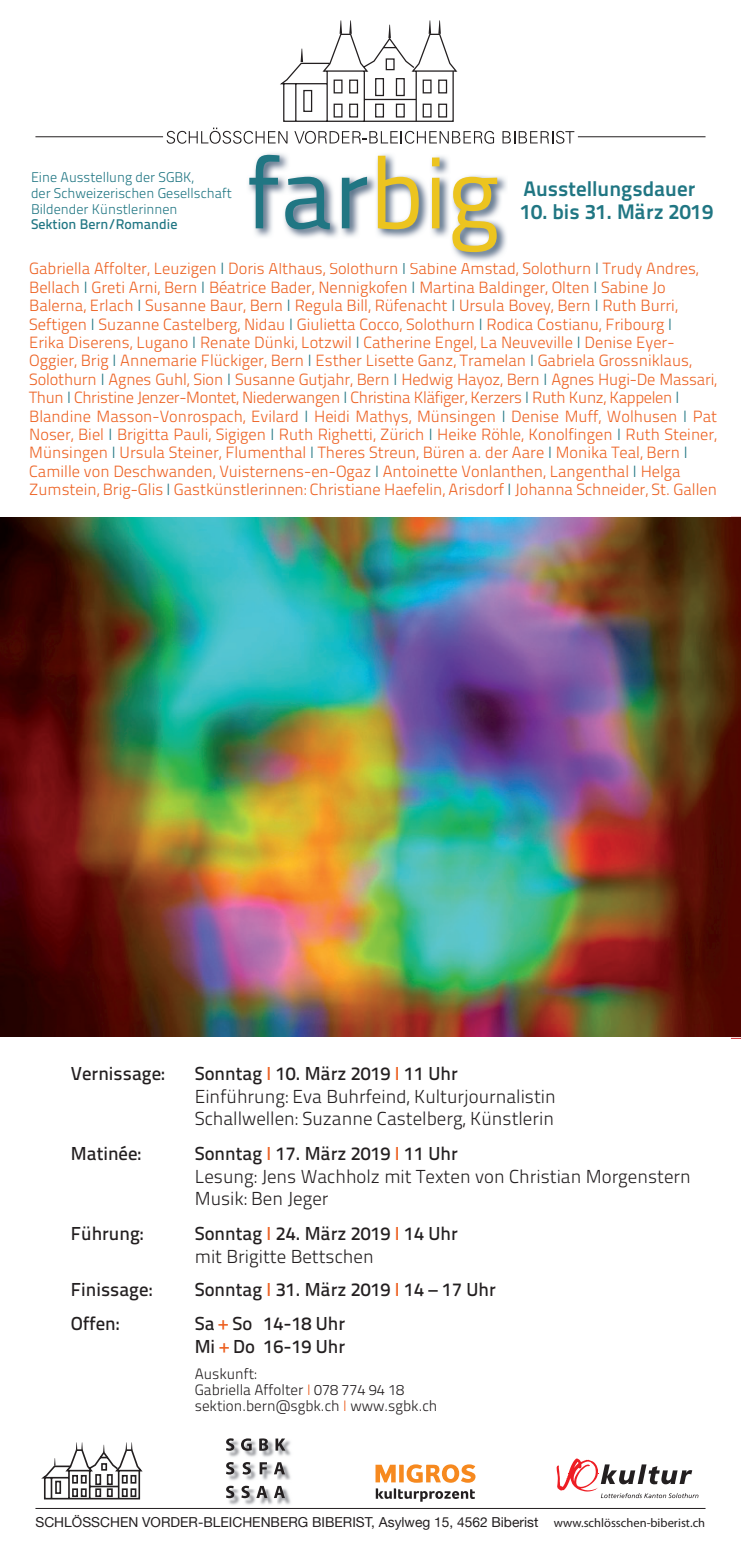
<style>
.page{position:relative;width:741px;height:1556px;background:#fff}
.page>*{position:absolute;margin:0;border:0;box-sizing:border-box;transform-origin:0 0}
.t1{font:101.12px "Titillium Text 25 L 400 wt";color:#207683}
.t2{font:21px "Titillium Text 25 L 800 wt";color:#207683}
.t3{font:18.75px/22.5px "Titillium Text 25 L 600 wt";color:#231f20}
.t4{font:18.75px/22.5px "Titillium Text 25 L 250 wt";color:#231f20}
.t5{font:16.25px/18.4px "Titillium Text 25 L 250 wt";color:#ed6223}
.t6{font:15px/16.2px "Titillium Text 25 L 250 wt";color:#231f20}
.t7{font:14px/15.5px "Titillium Text 25 L 250 wt";color:#207683}
.t8{font:14px "Titillium Text 25 L 600 wt";color:#207683}
.t9{font:13.75px "Helvetica Neue";color:#231f20}
.s1{color:#ecc41f}
.s2{color:#207683}
.s3{color:#ed6223}
.s4{font-family:"Myriad Pro";font-size:12.5px}
</style>
<div class="page">
<img style="left:0;top:517px;width:741px;height:520px">
<hr style="left:578px;top:136px;width:127px;height:1px;background:#231f20">
<hr style="left:35px;top:136px;width:128px;height:1px;background:#231f20">
<svg style="left:167px;top:20px;width:327px;height:124px"></svg>
<svg style="left:502px;top:131px;width:72px;height:13px"></svg>
<img style="left:248px;top:153px;width:259px;height:108px">
<hr style="left:35px;top:1508px;width:670px;height:1px;background:#231f20">
<svg style="left:556px;top:1458px;width:142px;height:40px"></svg>
<svg style="left:41px;top:1442px;width:102px;height:58px"></svg>
<svg style="left:376px;top:1488px;width:99px;height:13px"></svg>
<svg style="left:375px;top:1464px;width:100px;height:18px"></svg>
<img style="left:226px;top:1440px;width:65px;height:65px">
<svg style="left:226px;top:1485px;width:59px;height:13px"></svg>
<svg style="left:226px;top:1462px;width:59px;height:12px"></svg>
<svg style="left:226px;top:1438px;width:59px;height:12px"></svg>
<p class="t7" style="left:31px;top:169px;width:202px">Eine Ausstellung der SGBK,<br>der Schweizerischen Gesellschaft<br>Bildender Künstlerinnen</p>
<p class="t8" style="left:31px;top:214px;width:148px">Sektion Bern/Romandie</p>
<h1 class="t1" style="left:246px;top:118px;width:255px">far<span class="s1">big</span></h1>
<p class="t2" style="left:523px;top:172px;width:173px">Ausstellungsdauer</p>
<p class="t2" style="left:520px;top:195px;width:194px">10. bis 31. März 2019</p>
<p class="t5" style="left:29px;top:259px;width:689px">Gabriella Affolter, Leuzigen <span class="s2">I</span> Doris Althaus, Solothurn <span class="s2">I</span> Sabine Amstad, Solothurn <span class="s2">I</span> Trudy Andres, Bellach <span class="s2">I</span> Greti Arni, Bern <span class="s2">I</span> Béatrice Bader, Nennigkofen <span class="s2">I</span> Martina Baldinger, Olten <span class="s2">I</span> Sabine Jo Balerna, Erlach <span class="s2">I</span> Susanne Baur, Bern <span class="s2">I</span> Regula Bill, Rüfenacht <span class="s2">I</span> Ursula Bovey, Bern <span class="s2">I</span> Ruth Burri, Seftigen <span class="s2">I</span> Suzanne Castelberg, Nidau <span class="s2">I</span> Giulietta Cocco, Solothurn <span class="s2">I</span> Rodica Costianu, Fribourg <span class="s2">I<br></span>Erika Diserens, Lugano <span class="s2">I</span> Renate Dünki, Lotzwil <span class="s2">I</span> Catherine Engel, La Neuveville <span class="s2">I</span> Denise Eyer-Oggier, Brig <span class="s2">I</span> Annemarie Flückiger, Bern <span class="s2">I</span> Esther Lisette Ganz, Tramelan <span class="s2">I</span> Gabriela Grossniklaus, Solothurn <span class="s2">I</span> Agnes Guhl, Sion <span class="s2">I</span> Susanne Gutjahr, Bern <span class="s2">I</span> Hedwig Hayoz, Bern <span class="s2">I</span> Agnes Hugi-De Massari, Thun <span class="s2">I</span> Christine Jenzer-Montet, Niederwangen <span class="s2">I</span> Christina Kläfiger, Kerzers <span class="s2">I</span> Ruth Kunz, Kappelen <span class="s2">I </span>Blandine Masson-Vonrospach, Evilard <span class="s2">I</span> Heidi Mathys, Münsingen <span class="s2">I</span> Denise Muff, Wolhusen <span class="s2">I</span> Pat Noser, Biel <span class="s2">I</span> Brigitta Pauli, Sigigen <span class="s2">I</span> Ruth Righetti, Zürich <span class="s2">I</span> Heike Röhle, Konolfingen <span class="s2">I</span> Ruth Steiner, Münsingen <span class="s2">I</span> Ursula Steiner, Flumenthal <span class="s2">I</span> Theres Streun, Büren a. der Aare <span class="s2">I</span> Monika Teal, Bern <span class="s2">I </span>Camille von Deschwanden, Vuisternens-en-Ogaz <span class="s2">I</span> Antoinette Vonlanthen, Langenthal <span class="s2">I</span> Helga Zumstein, Brig-Glis <span class="s2">I</span> Gastkünstlerinnen: Christiane Haefelin, Arisdorf <span class="s2">I</span> Johanna Schneider, St. Gallen</p>
<p class="t3" style="left:71px;top:1061px;width:95px">Vernissage:</p>
<p class="t3" style="left:195px;top:1061px;width:264px">Sonntag <span class="s3">I</span> 10. März 2019 <span class="s3">I</span> 11 Uhr</p>
<p class="t4" style="left:195px;top:1083px;width:362px">Einführung: Eva Buhrfeind, Kulturjournalistin<br>Schallwellen: Suzanne Castelberg, Künstlerin</p>
<p class="t3" style="left:71px;top:1141px;width:72px">Matinée:</p>
<p class="t3" style="left:195px;top:1141px;width:264px">Sonntag <span class="s3">I</span> 17. März 2019 <span class="s3">I</span> 11 Uhr</p>
<p class="t4" style="left:195px;top:1163px;width:497px">Lesung: Jens Wachholz mit Texten von Christian Morgenstern<br>Musik: Ben Jeger</p>
<p class="t3" style="left:71px;top:1221px;width:74px">Führung:</p>
<p class="t3" style="left:195px;top:1221px;width:264px">Sonntag <span class="s3">I</span> 24. März 2019 <span class="s3">I</span> 14 Uhr</p>
<p class="t4" style="left:195px;top:1243px;width:180px">mit Brigitte Bettschen</p>
<p class="t3" style="left:71px;top:1277px;width:83px">Finissage:</p>
<p class="t3" style="left:195px;top:1277px;width:302px">Sonntag <span class="s3">I</span> 31. März 2019 <span class="s3">I</span> 14 – 17 Uhr</p>
<p class="t3" style="left:71px;top:1311px;width:50px">Offen:</p>
<p class="t3" style="left:195px;top:1311px;width:152px">Sa <span class="s3">+</span> So 14-18 Uhr<br>Mi <span class="s3">+</span> Do 16-19 Uhr</p>
<p class="t6" style="left:195px;top:1364px;width:244px">Auskunft:<br>Gabriella Affolter <span class="s3">I</span> 078 774 94 18 sektion.bern@sgbk.ch <span class="s3">I</span> www.sgbk.ch</p>
<p class="t9" style="left:35px;top:1514px;width:671px">SCHLÖSSCHEN VORDER-BLEICHENBERG BIBERIST, Asylweg 15, 4562 Biberist <span class="s4">www.schlösschen-biberist.ch</span></p>
</div>
